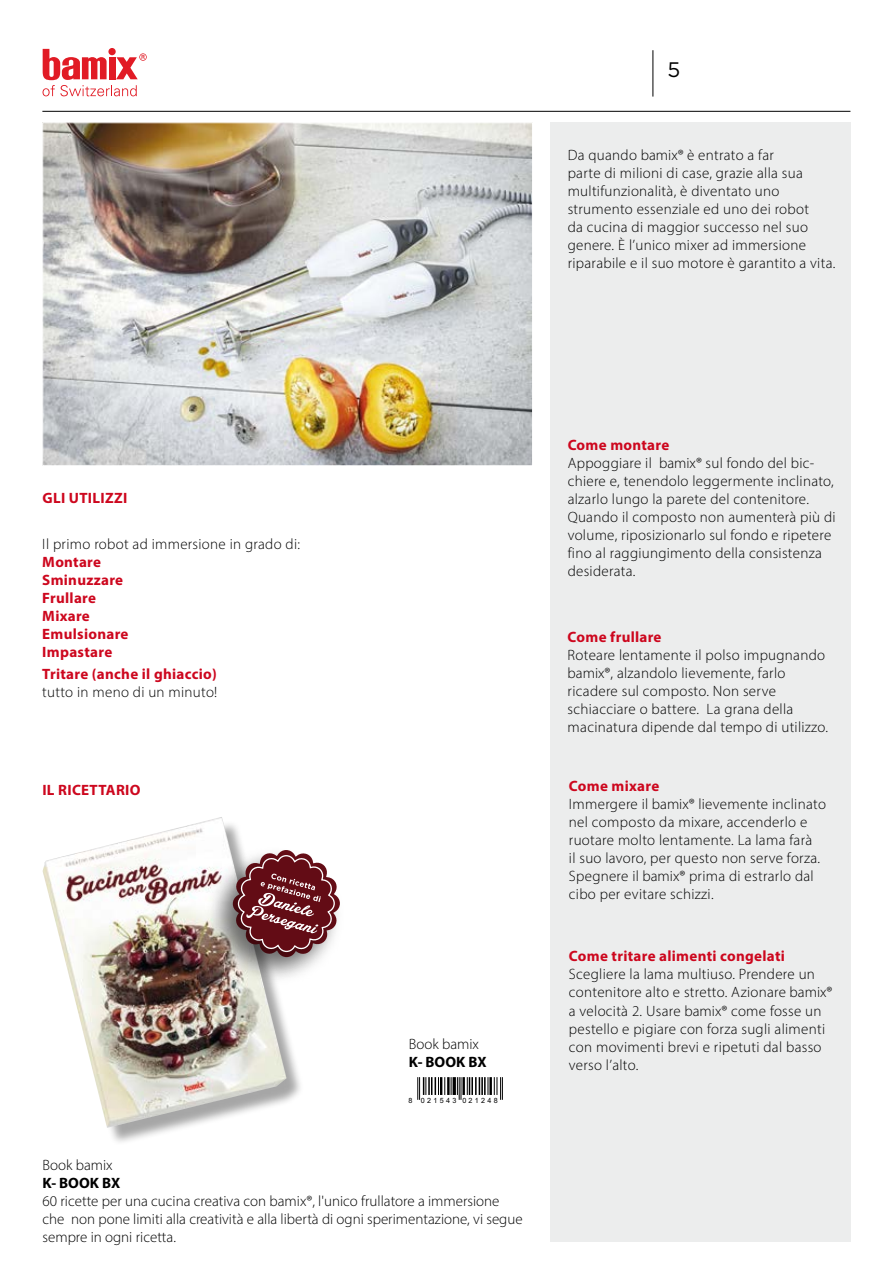
<style>
.page{position:relative;width:893px;height:1263px;background:#fff}
.page>*{position:absolute;margin:0;border:0;box-sizing:border-box;transform-origin:0 0}
.t1{font:21px "Gotham";color:#000}
.t2{font:300 15px/18px "Myriad Pro";letter-spacing:.02em;color:#000}
.t3{font:300 15px/18px "Myriad Pro";color:#000}
.t4{font:700 15px/18px "Myriad Pro";letter-spacing:.02em;color:#cd071e}
.t5{font:700 15px "Myriad Pro";color:#000}
.t6{font:7.2px "Arial";letter-spacing:.32em;color:#000}
</style>
<div class="page">
<hr style="left:42px;top:111px;width:808px;height:1px;background:#000">
<svg style="left:43px;top:49px;width:104px;height:47px"></svg>
<hr style="left:653px;top:50px;width:1px;height:47px;background:#000">
<div style="left:550px;top:123px;width:300px;height:1119px;background:#eceded"></div>
<div style="left:45px;top:820px;width:260px;height:326px;background:#000;opacity:.35"></div>
<img style="left:43px;top:817px;width:244px;height:311px">
<div style="left:203px;top:844px;width:143px;height:143px;background:#000;opacity:.35"></div>
<div style="left:208px;top:849px;width:133px;height:133px;background:#000;opacity:.35"></div>
<svg style="left:233px;top:850px;width:107px;height:107px"></svg>
<img style="left:45px;top:125px;width:486px;height:339px">
<svg style="left:417px;top:1077px;width:28px;height:23px"></svg>
<hr style="left:447px;top:1077px;width:3px;height:18px;background:#000">
<svg style="left:451px;top:1077px;width:52px;height:23px"></svg>
<h1 class="t1" style="left:668px;top:58px;width:14px">5</h1>
<p class="t2" style="left:568px;top:145px;width:269px">Da quando bamix® è entrato a far<br>parte di milioni di case, grazie alla sua multifunzionalità, è diventato uno strumento essenziale ed uno dei robot<br>da cucina di maggior successo nel suo genere. È l’unico mixer ad immersione riparabile e il suo motore è garantito a vita.</p>
<p class="t4" style="left:43px;top:488px;width:86px">GLI UTILIZZI</p>
<p class="t2" style="left:42px;top:535px;width:259px">Il primo robot ad immersione in grado di:</p>
<p class="t4" style="left:42px;top:553px;width:88px">Montare<br>Sminuzzare<br>Frullare<br>Mixare<br>Emulsionare<br>Impastare</p>
<p class="t4" style="left:42px;top:664px;width:176px">Tritare (anche il ghiaccio)</p>
<p class="t2" style="left:42px;top:683px;width:177px">tutto in meno di un minuto!</p>
<p class="t4" style="left:42px;top:781px;width:100px">IL RICETTARIO</p>
<p class="t3" style="left:409px;top:1035px;width:72px">Book bamix</p>
<p class="t5" style="left:409px;top:1052px;width:79px">K- BOOK BX</p>
<p class="t6" style="left:408px;top:1095px;width:91px">8 021543 021248</p>
<p class="t3" style="left:43px;top:1155px;width:72px">Book bamix</p>
<p class="t5" style="left:43px;top:1173px;width:79px">K- BOOK BX</p>
<p class="t3" style="left:43px;top:1191px;width:482px">60 ricette per una cucina creativa con bamix®, l'unico frullatore a immersione che non pone limiti alla creatività e alla libertà di ogni sperimentazione, vi segue sempre in ogni ricetta.</p>
<p class="t4" style="left:568px;top:436px;width:103px">Come montare</p>
<p class="t2" style="left:568px;top:454px;width:269px">Appoggiare il bamix® sul fondo del bic&shy;chiere e, tenendolo leggermente inclinato, alzarlo lungo la parete del contenitore.<br>Quando il composto non aumenterà più di volume, riposizionarlo sul fondo e ripetere fino al raggiungimento della consistenza desiderata.</p>
<p class="t4" style="left:568px;top:627px;width:95px">Come frullare</p>
<p class="t2" style="left:568px;top:646px;width:262px">Roteare lentamente il polso impugnando bamix®, alzandolo lievemente, farlo ricadere sul composto. Non serve schiacciare o battere. La grana della macinatura dipende dal tempo di utilizzo.</p>
<p class="t4" style="left:569px;top:777px;width:92px">Come mixare</p>
<p class="t2" style="left:569px;top:795px;width:258px">Immergere il bamix® lievemente inclinato nel composto da mixare, accenderlo e ruotare molto lentamente. La lama farà<br>il suo lavoro, per questo non serve forza.<br>Spegnere il bamix® prima di estrarlo dal cibo per evitare schizzi.</p>
<p class="t4" style="left:569px;top:947px;width:218px">Come tritare alimenti congelati</p>
<p class="t2" style="left:569px;top:965px;width:265px">Scegliere la lama multiuso. Prendere un contenitore alto e stretto. Azionare bamix® a velocità 2. Usare bamix® come fosse un pestello e pigiare con forza sugli alimenti con movimenti brevi e ripetuti dal basso verso l’alto.</p>
</div>
